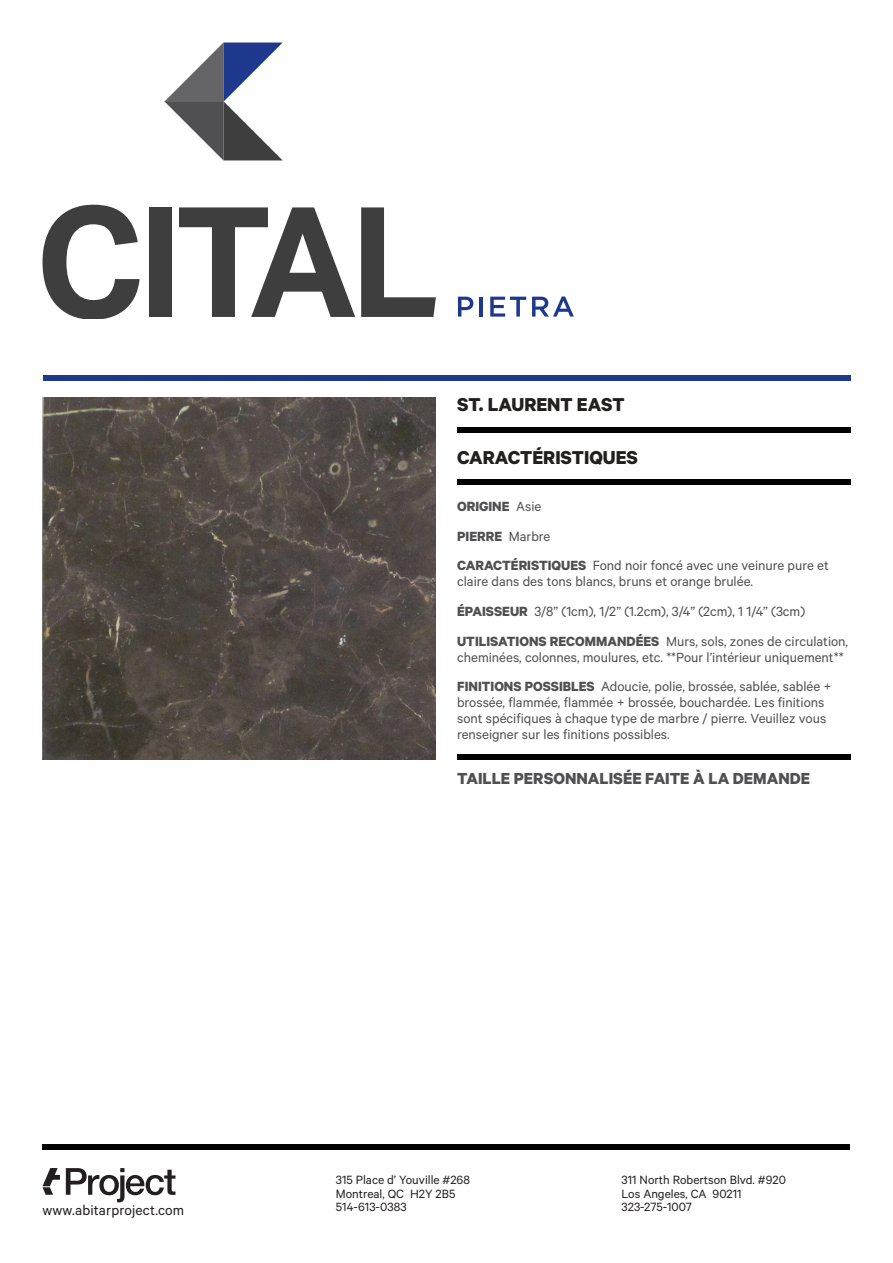
<style>
.page{position:relative;width:893px;height:1263px;background:#fff}
.page>*{position:absolute;margin:0;border:0;box-sizing:border-box;transform-origin:0 0}
.Calibre_Headings{font:700 21px "Calibre";color:#231f1f}
.t1{font:700 18px "Calibre";color:#505052}
.t2{font:15.75px "Calibre";letter-spacing:.01em;color:#231f20}
.Body_Text{font:15px/15.8px "Calibre";color:#505052}
.Body_Text-2{font:700 15px "Calibre";color:#505052}
.t3{font:13.5px/13.5px "Calibre";color:#231f20}
.s1{font-weight:400}
.s2{font-weight:700}
</style>
<div class="page">
<div style="left:43px;top:375px;width:807px;height:6px;background:#1d388d"></div>
<div style="left:43px;top:1144px;width:807px;height:5px;background:#000"></div>
<svg style="left:43px;top:205px;width:97px;height:113px"></svg>
<div style="left:149px;top:207px;width:22px;height:110px;background:#3e3e3f"></div>
<svg style="left:179px;top:207px;width:176px;height:110px"></svg>
<svg style="left:361px;top:207px;width:75px;height:110px"></svg>
<svg style="left:164px;top:43px;width:118px;height:117px"></svg>
<svg style="left:458px;top:297px;width:15px;height:20px"></svg>
<hr style="left:479px;top:297px;width:4px;height:20px;background:#1d388d">
<svg style="left:490px;top:297px;width:36px;height:20px"></svg>
<svg style="left:532px;top:296px;width:42px;height:21px"></svg>
<div style="left:457px;top:754px;width:393px;height:5px;background:#000"></div>
<svg style="left:43px;top:1168px;width:17px;height:27px"></svg>
<svg style="left:66px;top:1168px;width:110px;height:34px"></svg>
<img style="left:43px;top:398px;width:393px;height:361px">
<div style="left:457px;top:427px;width:393px;height:6px;background:#000"></div>
<div style="left:457px;top:479px;width:393px;height:5px;background:#000"></div>
<p class="Calibre_Headings" style="left:457px;top:392px;width:169px">ST. LAURENT EAST</p>
<p class="Calibre_Headings" style="left:457px;top:445px;width:182px">CARACTÉRISTIQUES</p>
<p class="Body_Text-2" style="left:457px;top:497px;width:86px">ORIGINE <span class="s1">Asie</span></p>
<p class="Body_Text-2" style="left:457px;top:527px;width:95px">PIERRE <span class="s1">Marbre</span></p>
<p class="Body_Text" style="left:457px;top:557px;width:373px"><span class="s2">CARACTÉRISTIQUES</span> Fond noir foncé avec une veinure pure et claire dans des tons blancs, bruns et orange brulée.</p>
<p class="Body_Text" style="left:457px;top:603px;width:350px"><span class="s2">ÉPAISSEUR</span> 3/8” (1cm), 1/2” (1.2cm), 3/4” (2cm), 1 1/4” (3cm)</p>
<p class="Body_Text" style="left:457px;top:633px;width:393px"><span class="s2">UTILISATIONS RECOMMANDÉES</span> Murs, sols, zones de circulation, cheminées, colonnes, moulures, etc. **Pour l’intérieur uniquement**</p>
<p class="Body_Text" style="left:457px;top:678px;width:376px"><span class="s2">FINITIONS POSSIBLES</span> Adoucie, polie, brossée, sablée, sablée + brossée, flammée, flammée + brossée, bouchardée. Les finitions sont spécifiques à chaque type de marbre / pierre. Veuillez vous renseigner sur les finitions possibles.</p>
<p class="t1" style="left:457px;top:767px;width:354px">TAILLE PERSONNALISÉE FAITE À LA DEMANDE</p>
<p class="t2" style="left:43px;top:1201px;width:143px">www.abitarproject.com</p>
<p class="t3" style="left:336px;top:1173px;width:136px">315 Place d’ Youville #268<br>Montreal, QC H2Y 2B5<br>514-613-0383</p>
<p class="t3" style="left:622px;top:1173px;width:166px">311 North Robertson Blvd. #920<br>Los Angeles, CA 90211<br>323-275-1007</p>
</div>
